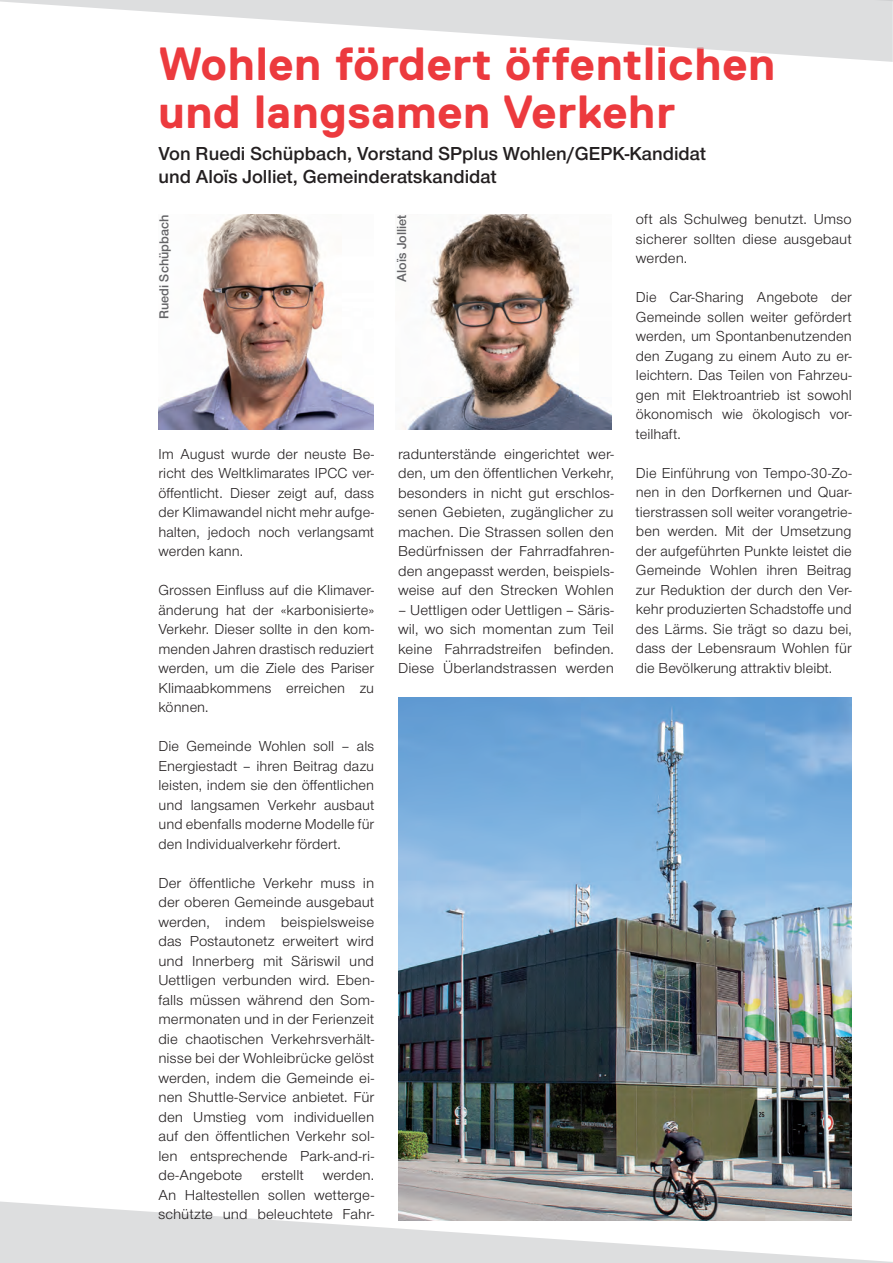
<style>
.page{position:relative;width:893px;height:1263px;background:#fff}
.page>*{position:absolute;margin:0;border:0;box-sizing:border-box;transform-origin:0 0}
.t1{font:700 46.5px/48px "Replica";letter-spacing:.015em;color:#ec3a3e}
.t2{font:19.5px/23.4px "Nimbus San Nov Sem Bol";color:#231f20}
.t3{font:15px/19.5px "Nimbus San Nov";letter-spacing:.005em;color:#231f20;text-align:justify}
.t4{font:13.5px "Nimbus San Nov Sem Bol";color:#636366}
</style>
<div class="page">
<svg style="left:0;top:1200px;width:892px;height:63px;fill:#dddedf"></svg>
<svg style="left:0;top:0;width:892px;height:62px;fill:#dddedf"></svg>
<img style="left:158px;top:215px;width:215px;height:214px">
<img style="left:402px;top:215px;width:209px;height:214px">
<img style="left:398px;top:698px;width:453px;height:522px">
<h1 class="t1" style="left:158px;top:40px;width:618px">Wohlen fördert öffentlichen und langsamen Verkehr</h1>
<h2 class="t2" style="left:158px;top:141px;width:549px">Von Ruedi Schüpbach, Vorstand SPplus Wohlen/GEPK-Kandidat und Aloïs Jolliet, Gemeinderatskandidat</h2>
<p class="t4" style="left:156px;top:319px;width:106px;rotate:-90deg">Ruedi Schüpbach</p>
<p class="t4" style="left:393px;top:282px;width:69px;rotate:-90deg">Aloïs Jolliet</p>
<p class="t3" style="left:158px;top:444px;width:217px">Im August wurde der neuste Be&shy;richt des Weltklimarates IPCC ver&shy;öffentlicht. Dieser zeigt auf, dass der Klimawandel nicht mehr aufge&shy;halten, jedoch noch verlangsamt werden kann.</p>
<p class="t3" style="left:158px;top:580px;width:217px">Grossen Einfluss auf die Klimaver&shy;änderung hat der «karbonisierte» Verkehr. Dieser sollte in den kom&shy;menden Jahren drastisch reduziert werden, um die Ziele des Pariser Klimaabkommens erreichen zu können.</p>
<p class="t3" style="left:158px;top:736px;width:217px">Die Gemeinde Wohlen soll – als Energiestadt – ihren Beitrag dazu leisten, indem sie den öffentlichen und langsamen Verkehr ausbaut und ebenfalls moderne Modelle für den Individualverkehr fördert.</p>
<p class="t3" style="left:158px;top:873px;width:217px">Der öffentliche Verkehr muss in der oberen Gemeinde ausgebaut werden, indem beispielsweise das Postautonetz erweitert wird und Innerberg mit Säriswil und Uettligen verbunden wird. Eben&shy;falls müssen während den Som&shy;mermonaten und in der Ferienzeit die chaotischen Verkehrsverhält&shy;nisse bei der Wohleibrücke gelöst werden, indem die Gemeinde ei&shy;nen Shuttle-Service anbietet. Für den Umstieg vom individuellen auf den öffentlichen Verkehr sol&shy;len entsprechende Park-and-ri&shy;de-Angebote</p>
<p class="t3" style="left:158px;top:1165px;width:217px;text-indent:164px">werden.<br>An Haltestellen sollen wetterge&shy;schützte und beleuchtete Fahr-</p>
<p class="t3" style="left:261px;top:1165px;width:44px">erstellt</p>
<p class="t3" style="left:398px;top:444px;width:217px">radunterstände eingerichtet wer&shy;den, um den öffentlichen Verkehr, besonders in nicht gut erschlos&shy;senen Gebieten, zugänglicher zu machen. Die Strassen sollen den Bedürfnissen der Fahrradfahren&shy;den angepasst werden, beispiels&shy;weise auf den Strecken Wohlen</p>
<p class="t3" style="left:398px;top:600px;width:217px">– Uettligen oder Uettligen – Säris&shy;wil, wo sich momentan zum Teil keine Fahrradstreifen befinden.<br>Diese Überlandstrassen werden</p>
<p class="t3" style="left:635px;top:210px;width:217px">oft als Schulweg benutzt. Umso sicherer sollten diese ausgebaut werden.</p>
<p class="t3" style="left:635px;top:288px;width:217px">Die Car-Sharing Angebote der Gemeinde sollen weiter gefördert werden, um Spontanbenutzenden den Zugang zu einem Auto zu er&shy;leichtern. Das Teilen von Fahrzeu&shy;gen mit Elektroantrieb ist sowohl ökonomisch wie ökologisch vor&shy;teilhaft.</p>
<p class="t3" style="left:635px;top:463px;width:217px">Die Einführung von Tempo-30-Zo&shy;nen in den Dorfkernen und Quar&shy;tierstrassen soll weiter vorangetrie&shy;ben werden. Mit der Umsetzung der aufgeführten Punkte leistet die Gemeinde Wohlen ihren Beitrag zur Reduktion der durch den Ver&shy;kehr produzierten Schadstoffe und des Lärms. Sie trägt so dazu bei, dass der Lebensraum Wohlen für die Bevölkerung attraktiv bleibt.</p>
</div>
